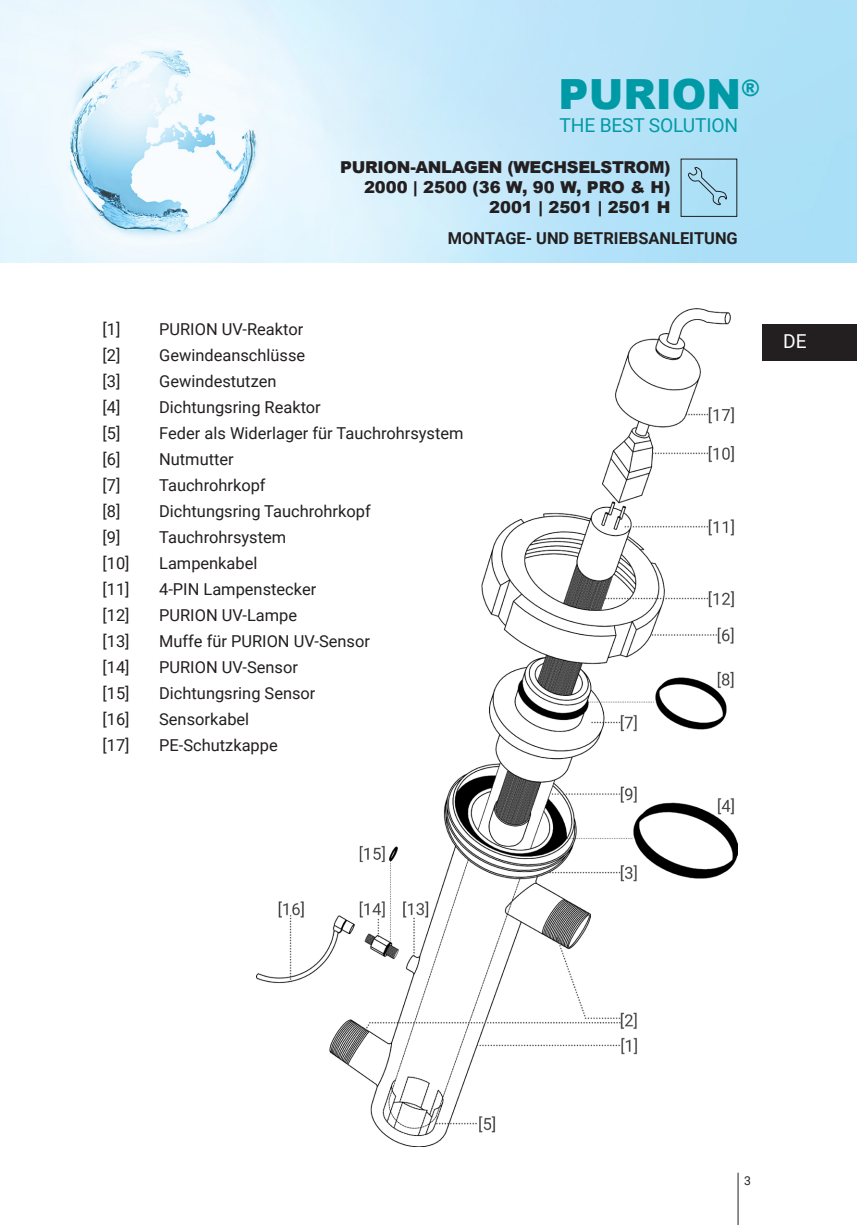
<style>
.page{position:relative;width:857px;height:1225px;background:#fff}
.page>*{position:absolute;margin:0;border:0;box-sizing:border-box;transform-origin:0 0}
.t1{font:900 41.6px "Arial";color:#009aa6}
.t2{font:19.2px "Roboto";letter-spacing:-.01em;color:#009aa6}
.t3{font:19.2px "Roboto";color:#fff}
.t4{font:16.4px "Roboto";color:#231f20}
.t5{font:900 16.4px "Arial";color:#231f20}
.t6{font:900 16.4px "Arial";letter-spacing:-.02em;color:#231f20}
.t7{font:700 16.4px "Roboto";color:#231f20}
.t8{font:12.2px "Roboto";color:#231f20}
</style>
<div class="page">
<img style="left:0;top:1px;width:856px;height:262px">
<svg style="left:687px;top:166px;width:40px;height:46px;background:#a2d2e7"></svg>
<img style="left:256px;top:308px;width:481px;height:838px">
<hr style="left:737px;top:1172px;width:1px;height:53px;background:#231f20">
<div style="left:761px;top:324px;width:95px;height:37px;background:#231f20"></div>
<h1 class="t1" style="left:558px;top:64px;width:202px">PURION<sup>®</sup></h1>
<p class="t2" style="left:559px;top:111px;width:180px">THE BEST SOLUTION</p>
<p class="t6" style="left:340px;top:156px;width:332px">PURION-ANLAGEN (WECHSELSTROM)</p>
<p class="t5" style="left:364px;top:176px;width:308px">2000 | 2500 (36 W, 90 W, PRO &amp; H)</p>
<p class="t5" style="left:489px;top:196px;width:183px">2001 | 2501 | 2501 H</p>
<p class="t7" style="left:447px;top:227px;width:291px">MONTAGE- UND BETRIEBSANLEITUNG</p>
<p class="t4" style="left:102px;top:317px;width:19px">[1]</p>
<p class="t4" style="left:159px;top:317px;width:145px">PURION UV-Reaktor</p>
<p class="t4" style="left:102px;top:343px;width:19px">[2]</p>
<p class="t4" style="left:159px;top:343px;width:147px">Gewindeanschlüsse</p>
<p class="t4" style="left:102px;top:369px;width:19px">[3]</p>
<p class="t4" style="left:159px;top:369px;width:119px">Gewindestutzen</p>
<p class="t4" style="left:102px;top:395px;width:19px">[4]</p>
<p class="t4" style="left:159px;top:395px;width:163px">Dichtungsring Reaktor</p>
<p class="t4" style="left:102px;top:421px;width:19px">[5]</p>
<p class="t4" style="left:159px;top:421px;width:306px">Feder als Widerlager für Tauchrohrsystem</p>
<p class="t4" style="left:102px;top:447px;width:19px">[6]</p>
<p class="t4" style="left:159px;top:447px;width:76px">Nutmutter</p>
<p class="t4" style="left:102px;top:473px;width:19px">[7]</p>
<p class="t4" style="left:159px;top:473px;width:108px">Tauchrohrkopf</p>
<p class="t4" style="left:102px;top:499px;width:19px">[8]</p>
<p class="t4" style="left:159px;top:499px;width:213px">Dichtungsring Tauchrohrkopf</p>
<p class="t4" style="left:102px;top:525px;width:19px">[9]</p>
<p class="t4" style="left:159px;top:525px;width:128px">Tauchrohrsystem</p>
<p class="t4" style="left:102px;top:551px;width:29px">[10]</p>
<p class="t4" style="left:159px;top:551px;width:100px">Lampenkabel</p>
<p class="t4" style="left:102px;top:577px;width:29px">[11]</p>
<p class="t4" style="left:159px;top:577px;width:159px">4-PIN Lampenstecker</p>
<p class="t4" style="left:102px;top:603px;width:29px">[12]</p>
<p class="t4" style="left:159px;top:603px;width:139px">PURION UV-Lampe</p>
<p class="t4" style="left:102px;top:629px;width:29px">[13]</p>
<p class="t4" style="left:159px;top:629px;width:212px">Muffe für PURION UV-Sensor</p>
<p class="t4" style="left:102px;top:655px;width:29px">[14]</p>
<p class="t4" style="left:159px;top:655px;width:140px">PURION UV-Sensor</p>
<p class="t4" style="left:102px;top:681px;width:29px">[15]</p>
<p class="t4" style="left:159px;top:681px;width:158px">Dichtungsring Sensor</p>
<p class="t4" style="left:102px;top:707px;width:29px">[16]</p>
<p class="t4" style="left:159px;top:707px;width:91px">Sensorkabel</p>
<p class="t4" style="left:102px;top:733px;width:29px">[17]</p>
<p class="t4" style="left:159px;top:733px;width:120px">PE-Schutzkappe</p>
<p class="t3" style="left:782px;top:328px;width:25px">DE</p>
<p class="t8" style="left:743px;top:1172px;width:8px">3</p>
</div>
